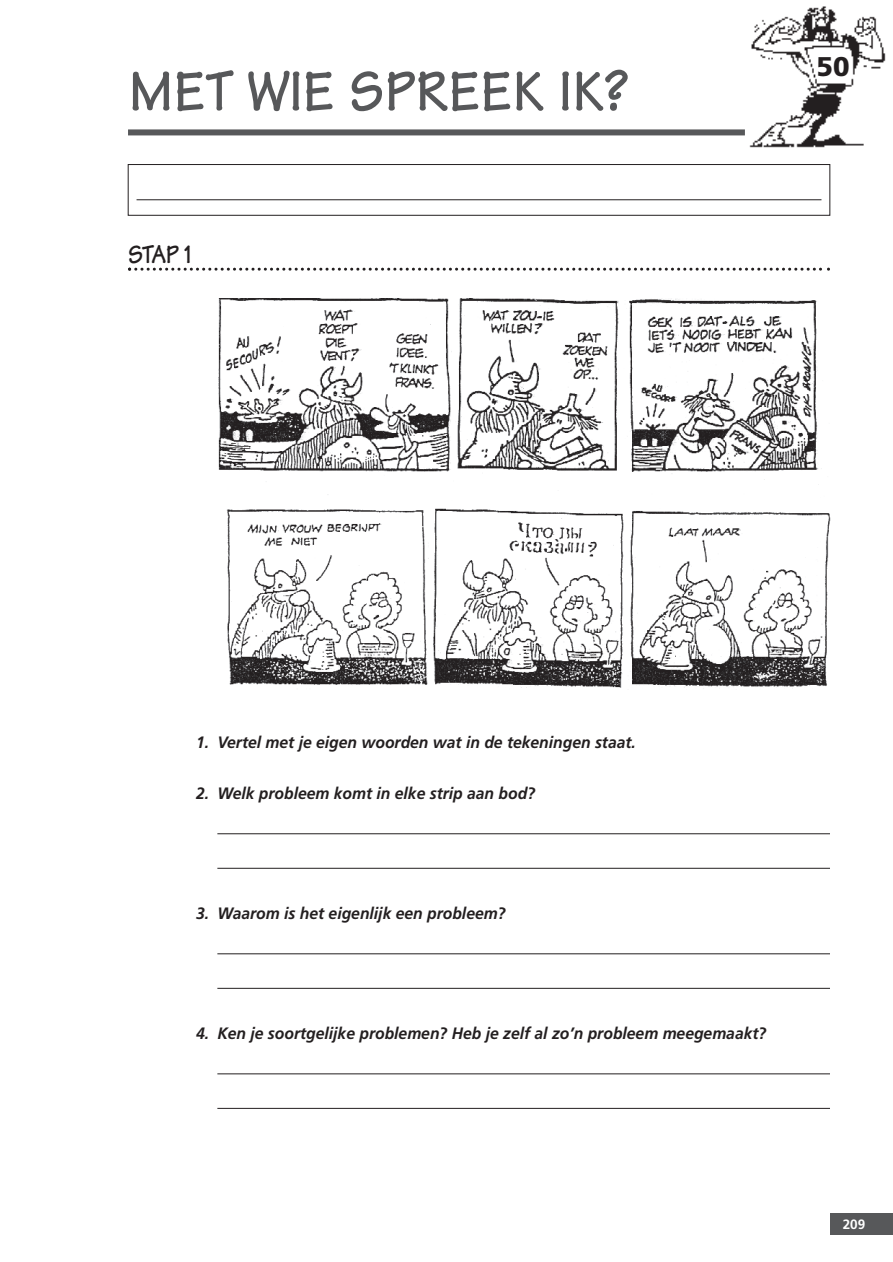
<style>
.page{position:relative;width:893px;height:1262px;background:#fff}
.page>*{position:absolute;margin:0;border:0;box-sizing:border-box;transform-origin:0 0}
.t1{font:700 60px "Tekton";color:#57585a;scale:.95 1}
.t2{font:700 27px "Tekton";color:#231f20;scale:.9 1}
.t3{font:900 27px "Frutiger";color:#231f20}
.t4{font:italic 700 16.5px "Frutiger";color:#231f20;scale:.95 1}
.t5{font:700 13.5px "Frutiger";color:#fff}
</style>
<div class="page">
<div style="left:128px;top:129px;width:617px;height:6px;background:#57585a"></div>
<hr style="left:136px;top:199px;width:685px;height:1px;background:#231f20">
<svg style="left:128px;top:268px;width:702px;height:3px"></svg>
<hr style="left:217px;top:833px;width:613px;height:1px;background:#231f20">
<hr style="left:217px;top:868px;width:613px;height:1px;background:#231f20">
<hr style="left:217px;top:953px;width:613px;height:1px;background:#231f20">
<hr style="left:217px;top:988px;width:613px;height:1px;background:#231f20">
<hr style="left:217px;top:1073px;width:613px;height:1px;background:#231f20">
<hr style="left:217px;top:1108px;width:613px;height:1px;background:#231f20">
<div style="left:830px;top:1213px;width:62px;height:21px;background:#57585a"></div>
<img style="left:218px;top:299px;width:612px;height:390px">
<div style="left:128px;top:164px;width:702px;height:51px;border:1px solid #231f20"></div>
<img style="left:749px;top:6px;width:137px;height:142px">
<h1 class="t1" style="left:128px;top:71px;width:527px">MET WIE SPREEK IK?</h1>
<h2 class="t2" style="left:128px;top:246px;width:73px">STAP 1</h2>
<h2 class="t3" style="left:816px;top:55px;width:35px">50</h2>
<p class="t4" style="left:196px;top:735px;width:464px">1. Vertel met je eigen woorden wat in de tekeningen staat.</p>
<p class="t4" style="left:196px;top:786px;width:358px">2. Welk probleem komt in elke strip aan bod?</p>
<p class="t4" style="left:196px;top:906px;width:327px">3. Waarom is het eigenlijk een probleem?</p>
<p class="t4" style="left:196px;top:1026px;width:601px">4. Ken je soortgelijke problemen? Heb je zelf al zo’n probleem meegemaakt?</p>
<p class="t5" style="left:842px;top:1218px;width:24px">209</p>
</div>
